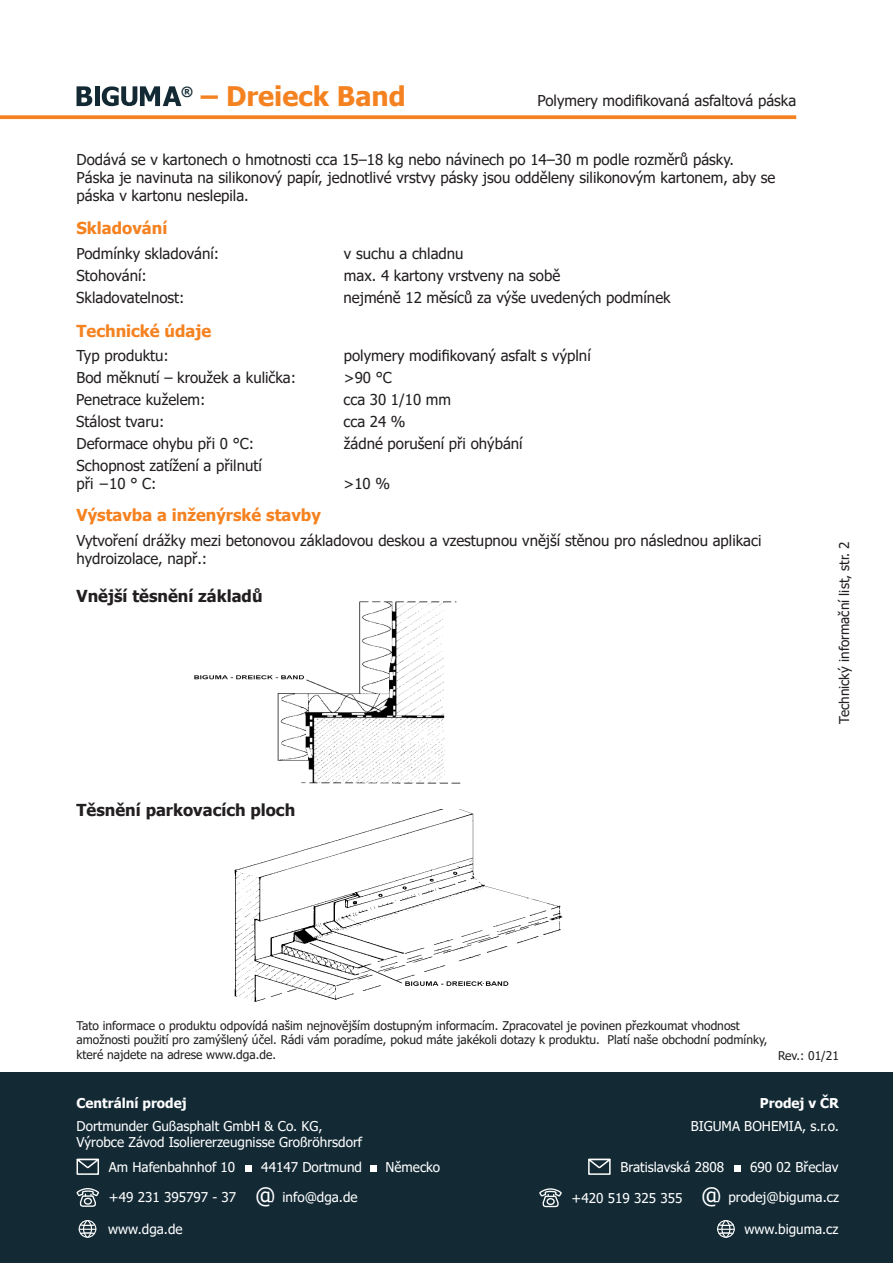
<style>
.page{position:relative;width:893px;height:1263px;background:#fff}
.page>*{position:absolute;margin:0;border:0;box-sizing:border-box;transform-origin:0 0}
.t1{font:700 27px "Tahoma";color:#f58220}
.t2{font:700 16.5px "Tahoma";color:#f58220}
.t3{font:700 16.5px "Tahoma";color:#231f20}
.t4{font:15px/22px "Tahoma";color:#231f20}
.t5{font:13.5px/16.2px "Tahoma";color:#fff}
.t6{font:13.5px "Tahoma";color:#231f20}
.t7{font:700 13.5px "Tahoma";color:#fff}
.t8{font:700 12.9px "Tahoma";color:#132a35}
.t9{font:12px/14.4px "Tahoma";color:#231f20}
.s1{font-size:22.5px}
</style>
<div class="page">
<img style="left:234px;top:810px;width:329px;height:192px">
<img style="left:194px;top:601px;width:267px;height:183px">
<svg style="left:0;top:115px;width:796px;height:4px;fill:#f58220"></svg>
<hr style="left:95px;top:86px;width:4px;height:20px;background:#132a35">
<svg style="left:77px;top:86px;width:15px;height:20px"></svg>
<svg style="left:102px;top:86px;width:79px;height:20px"></svg>
<div style="left:0;top:1073px;width:893px;height:190px;background:#132a35"></div>
<svg style="left:77px;top:1159px;width:22px;height:16px"></svg>
<div style="left:245px;top:1165px;width:6px;height:7px;background:#fff"></div>
<svg style="left:77px;top:1188px;width:22px;height:19px"></svg>
<div style="left:371px;top:1165px;width:6px;height:7px;background:#fff"></div>
<div style="left:79px;top:1220px;width:17px;height:18px;border:1px solid #fff;border-radius:50%"></div>
<div style="left:83px;top:1220px;width:9px;height:18px;border:1px solid #fff;border-radius:50%"></div>
<svg style="left:79px;top:1223px;width:17px;height:12px"></svg>
<svg style="left:588px;top:1159px;width:23px;height:16px"></svg>
<div style="left:734px;top:1165px;width:6px;height:7px;background:#fff"></div>
<svg style="left:539px;top:1188px;width:23px;height:19px"></svg>
<div style="left:717px;top:1220px;width:18px;height:18px;border:1px solid #fff;border-radius:50%"></div>
<div style="left:721px;top:1220px;width:9px;height:18px;border:1px solid #fff;border-radius:50%"></div>
<svg style="left:717px;top:1223px;width:18px;height:12px"></svg>
<p class="t8" style="left:181px;top:83px;width:13px">®</p>
<h1 class="t1" style="left:201px;top:78px;width:206px">– Dreieck Band</h1>
<p class="t4" style="left:538px;top:91px;width:260px">Polymery modifikovaná asfaltová páska</p>
<p class="t4" style="left:77px;top:151px;width:700px;line-height:18px">Dodává se v kartonech o hmotnosti cca 15–18 kg nebo návinech po 14–30 m podle rozměrů pásky.<br>Páska je navinuta na silikonový papír, jednotlivé vrstvy pásky jsou odděleny silikonovým kartonem, aby se páska v kartonu neslepila.</p>
<p class="t2" style="left:77px;top:217px;width:92px">Skladování</p>
<p class="t4" style="left:76px;top:243px;width:144px">Podmínky skladování:<br>Stohování:<br>Skladovatelnost:</p>
<p class="t2" style="left:77px;top:319px;width:136px">Technické údaje</p>
<p class="t4" style="left:76px;top:345px;width:221px">Typ produktu:<br>Bod měknutí – kroužek a kulička:<br>Penetrace kuželem:</p>
<p class="t4" style="left:344px;top:243px;width:218px">v suchu a chladnu<br>max. 4 kartony vrstveny na sobě</p>
<p class="t4" style="left:344px;top:287px;width:329px">nejméně 12 měsíců za výše uvedených podmínek</p>
<p class="t4" style="left:344px;top:345px;width:248px">polymery modifikovaný asfalt s výplní &gt;90 °C</p>
<p class="t4" style="left:344px;top:390px;width:109px">cca 30 1/10 mm</p>
<p class="t4" style="left:76px;top:411px;width:90px">Stálost tvaru:</p>
<p class="t4" style="left:344px;top:411px;width:64px">cca 24 %</p>
<p class="t4" style="left:77px;top:433px;width:179px">Deformace ohybu při 0 °C:</p>
<p class="t4" style="left:344px;top:433px;width:180px">žádné porušení při ohýbání</p>
<p class="t4" style="left:344px;top:473px;width:48px">&gt;10 %</p>
<p class="t4" style="left:77px;top:457px;width:187px;line-height:18px">Schopnost zatížení a přilnutí při −10 ° C:</p>
<p class="t2" style="left:77px;top:504px;width:246px">Výstavba a inženýrské stavby</p>
<p class="t4" style="left:77px;top:532px;width:686px;line-height:18px">Vytvoření drážky mezi betonovou základovou deskou a vzestupnou vnější stěnou pro následnou aplikaci hydroizolace, např.:</p>
<p class="t3" style="left:77px;top:584px;width:188px">Vnější těsnění základů</p>
<p class="t3" style="left:77px;top:798px;width:220px">Těsnění parkovacích ploch</p>
<p class="t6" style="left:835px;top:724px;width:184px;rotate:-90deg">Technický informační list, str. 2</p>
<p class="t9" style="left:77px;top:1019px;width:692px">Tato informace o produktu odpovídá našim nejnovějším dostupným informacím. Zpracovatel je povinen přezkoumat vhodnost amožnosti použití pro zamýšlený účel. Rádi vám poradíme, pokud máte jakékoli dotazy k produktu. Platí naše obchodní podmínky, které najdete na adrese www.dga.de.</p>
<p class="t9" style="left:778px;top:1049px;width:62px">Rev.: 01/21</p>
<p class="t7" style="left:77px;top:1093px;width:112px">Centrální prodej</p>
<p class="t5" style="left:77px;top:1119px;width:287px">Dortmunder Gußasphalt GmbH &amp; Co. KG,<br>Výrobce Závod Isoliererzeugnisse Großröhrsdorf</p>
<p class="t5" style="left:109px;top:1160px;width:128px">Am Hafenbahnhof 10</p>
<p class="t5" style="left:261px;top:1160px;width:102px">44147 Dortmund</p>
<p class="t5" style="left:109px;top:1190px;width:250px">+49 231 395797 - 37 <span class="s1">@</span> info@dga.de</p>
<p class="t5" style="left:108px;top:1222px;width:76px">www.dga.de</p>
<p class="t5" style="left:385px;top:1160px;width:56px">Německo</p>
<p class="t7" style="left:760px;top:1093px;width:81px">Prodej v ČR</p>
<p class="t5" style="left:691px;top:1119px;width:150px">BIGUMA BOHEMIA, s.r.o.</p>
<p class="t5" style="left:620px;top:1160px;width:105px">Bratislavská 2808</p>
<p class="t5" style="left:750px;top:1160px;width:90px">690 02 Břeclav</p>
<p class="t5" style="left:572px;top:1190px;width:269px">+420 519 325 355 <span class="s1">@</span> prodej@biguma.cz</p>
<p class="t5" style="left:744px;top:1222px;width:95px">www.biguma.cz</p>
</div>
